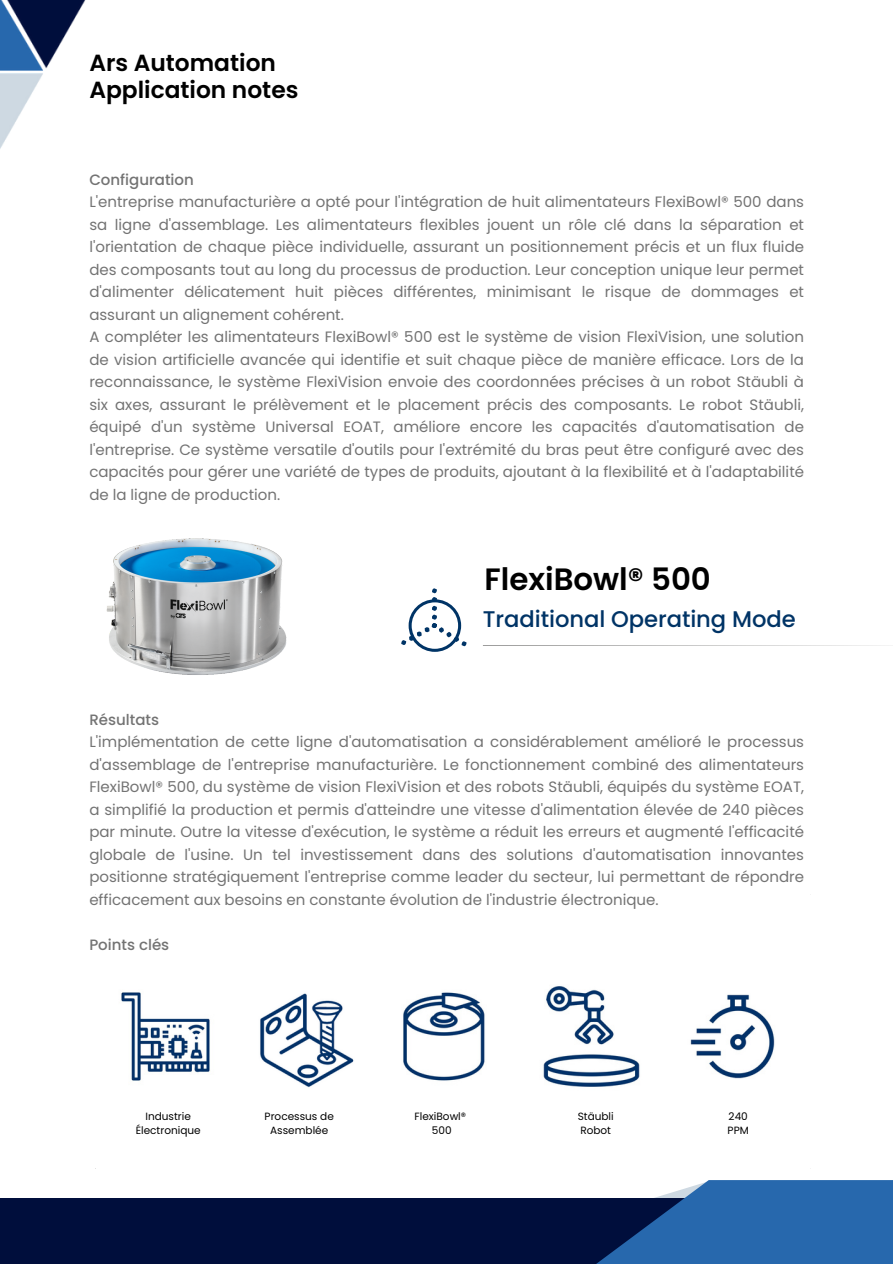
<style>
.page{position:relative;width:893px;height:1264px;background:#fff}
.page>*{position:absolute;margin:0;border:0;box-sizing:border-box;transform-origin:0 0}
.t1{font:600 30.9px "Poppins";color:#000}
.t2{font:600 23.4px "Poppins";color:#000}
.t3{font:500 22.65px "Poppins";letter-spacing:-.005em;color:#003466}
.t4{font:15px/22.5px "Poppins";color:#737373;text-align:justify}
.t5{font:500 15px "Poppins";color:#737373}
.t6{font:10.5px "Poppins";color:#000}
</style>
<div class="page">
<div style="left:0;top:1197px;width:892px;height:66px;background:#000e3c"></div>
<svg style="left:563px;top:1180px;width:329px;height:83px;fill:#2768ad"></svg>
<img style="left:0;top:0;width:86px;height:149px">
<div style="left:70px;top:41px;width:205px;height:268px;background:#fff"></div>
<img style="left:106px;top:538px;width:181px;height:137px">
<svg style="left:401px;top:588px;width:65px;height:64px"></svg>
<hr style="left:483px;top:645px;width:409px;height:1px;background:#1d1d1b">
<img style="left:121px;top:992px;width:89px;height:89px">
<img style="left:403px;top:992px;width:82px;height:89px">
<img style="left:543px;top:986px;width:97px;height:101px">
<img style="left:690px;top:994px;width:85px;height:85px">
<img style="left:260px;top:993px;width:94px;height:95px">
<p class="t2" style="left:89px;top:47px;width:188px">Ars Automation</p>
<p class="t2" style="left:89px;top:74px;width:211px">Application notes</p>
<p class="t5" style="left:89px;top:169px;width:106px">Configuration</p>
<p class="t4" style="left:89px;top:190px;width:716px">L'entreprise manufacturière a opté pour l'intégration de huit alimentateurs FlexiBowl® 500 dans sa ligne d'assemblage. Les alimentateurs flexibles jouent un rôle clé dans la séparation et l'orientation de chaque pièce individuelle, assurant un positionnement précis et un flux fluide des composants tout au long du processus de production. Leur conception unique leur permet d'alimenter délicatement huit pièces différentes, minimisant le risque de dommages et assurant un alignement cohérent.</p>
<p class="t4" style="left:89px;top:325px;width:716px">A compléter les alimentateurs FlexiBowl® 500 est le système de vision FlexiVision, une solution de vision artificielle avancée qui identifie et suit chaque pièce de manière efficace. Lors de la reconnaissance, le système FlexiVision envoie des coordonnées précises à un robot Stäubli à six axes, assurant le prélèvement et le placement précis des composants. Le robot Stäubli, équipé d'un système Universal EOAT, améliore encore les capacités d'automatisation de l'entreprise. Ce système versatile d'outils pour l'extrémité du bras peut être configuré avec des capacités pour gérer une variété de types de produits, ajoutant à la flexibilité et à l'adaptabilité de la ligne de production.</p>
<p class="t1" style="left:484px;top:558px;width:228px">FlexiBowl® 500</p>
<p class="t3" style="left:483px;top:603px;width:314px">Traditional Operating Mode</p>
<p class="t5" style="left:89px;top:709px;width:71px">Résultats</p>
<p class="t4" style="left:89px;top:730px;width:716px">L'implémentation de cette ligne d'automatisation a considérablement amélioré le processus d'assemblage de l'entreprise manufacturière. Le fonctionnement combiné des alimentateurs FlexiBowl® 500, du système de vision FlexiVision et des robots Stäubli, équipés du système EOAT, a simplifié la production et permis d'atteindre une vitesse d'alimentation élevée de 240 pièces par minute. Outre la vitesse d'exécution, le système a réduit les erreurs et augmenté l'efficacité globale de l'usine. Un tel investissement dans des solutions d'automatisation innovantes positionne stratégiquement l'entreprise comme leader du secteur, lui permettant de répondre efficacement aux besoins en constante évolution de l'industrie électronique.</p>
<p class="t5" style="left:89px;top:934px;width:81px">Points clés</p>
<p class="t6" style="left:145px;top:1109px;width:47px">Industrie</p>
<p class="t6" style="left:136px;top:1123px;width:66px">Électronique</p>
<p class="t6" style="left:264px;top:1109px;width:71px">Processus de</p>
<p class="t6" style="left:270px;top:1123px;width:60px">Assemblée</p>
<p class="t6" style="left:414px;top:1109px;width:53px">FlexiBowl®</p>
<p class="t6" style="left:432px;top:1123px;width:21px">500</p>
<p class="t6" style="left:577px;top:1109px;width:38px">Stäubli</p>
<p class="t6" style="left:580px;top:1123px;width:32px">Robot</p>
<p class="t6" style="left:728px;top:1109px;width:21px">240</p>
<p class="t6" style="left:727px;top:1123px;width:23px">PPM</p>
</div>
